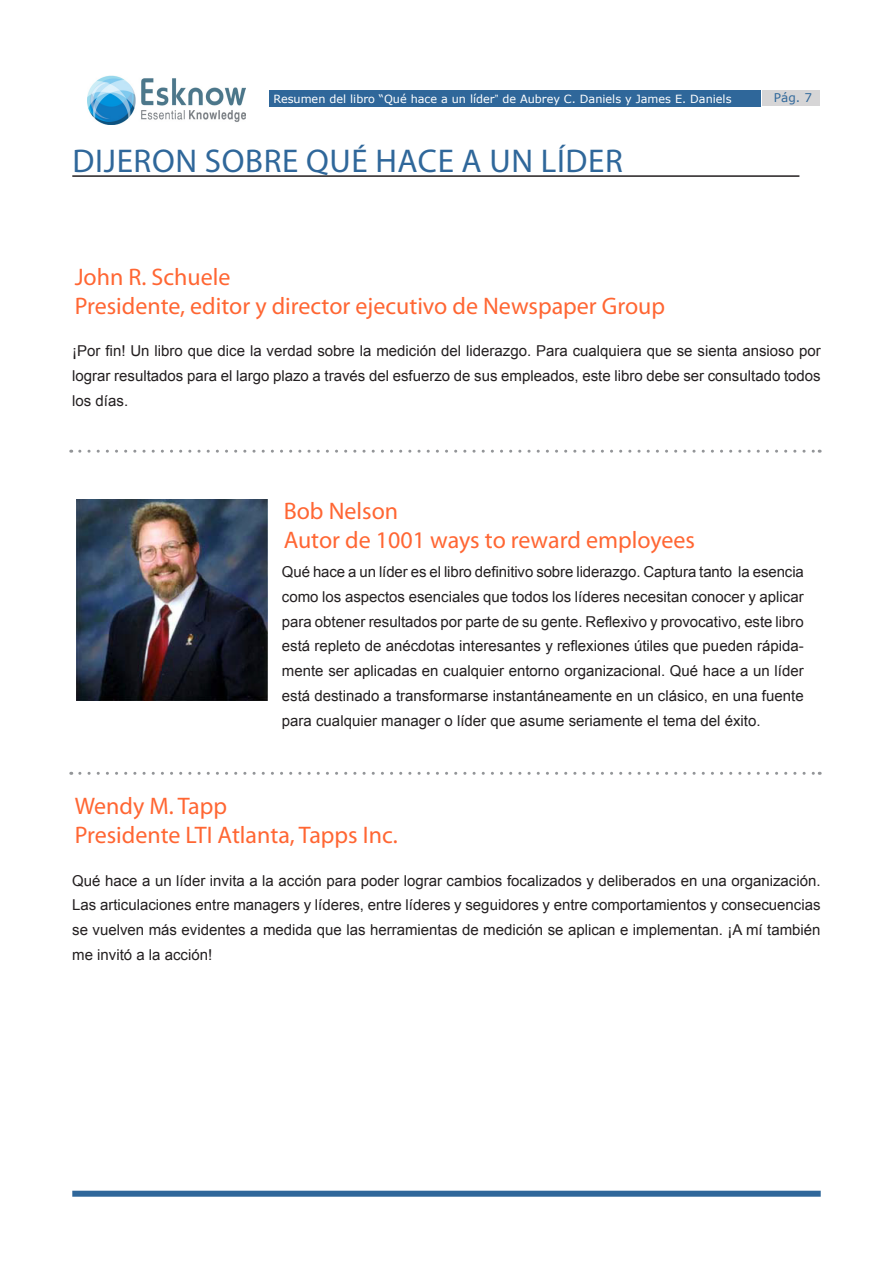
<style>
.page{position:relative;width:893px;height:1263px;background:#fff}
.page>*{position:absolute;margin:0;border:0;box-sizing:border-box;transform-origin:0 0}
.t1{font:700 condensed 33px "Swiss 721 BT";letter-spacing:.02em;color:#2f679a}
.t2{font:700 condensed 24px/28.8px "Swiss 721 BT";color:#f63}
.t3{font:15px/24.8px "Arial";color:#231f20;text-align:justify}
.t4{font:12px "Verdana";color:#2f679a}
.t5{font:11.25px "Verdana";color:#fff}
.s1{font-family:"Arial"}
</style>
<div class="page">
<div style="left:269px;top:90px;width:491px;height:17px;background:#2f679a"></div>
<div style="left:763px;top:91px;width:57px;height:15px;background:#d6d5d6"></div>
<div style="left:72px;top:1191px;width:749px;height:6px;background:#2f679a"></div>
<img style="left:87px;top:75px;width:159px;height:49px">
<hr style="left:72px;top:175px;width:727px;height:2px;background:#231f20">
<svg style="left:80px;top:450px;width:740px;height:3px"></svg>
<img style="left:76px;top:499px;width:192px;height:201px">
<svg style="left:80px;top:772px;width:740px;height:3px"></svg>
<p class="t5" style="left:273px;top:91px;width:460px">Resumen del libro “Qué hace a un líder<span class="s1">”</span> de Aubrey C. Daniels y James E. Daniels</p>
<p class="t4" style="left:774px;top:90px;width:40px">Pág. 7</p>
<h1 class="t1" style="left:73px;top:141px;width:552px">DIJERON SOBRE QUÉ HACE A UN LÍDER</h1>
<h2 class="t2" style="left:75px;top:262px;width:592px">John R. Schuele<br>Presidente, editor y director ejecutivo de Newspaper Group</h2>
<p class="t3" style="left:72px;top:339px;width:750px">¡Por fin! Un libro que dice la verdad sobre la medición del liderazgo. Para cualquiera que se sienta ansioso por lograr resultados para el largo plazo a través del esfuerzo de sus empleados, este libro debe ser consultado todos los días.</p>
<h2 class="t2" style="left:284px;top:496px;width:413px">Bob Nelson<br>Autor de 1001 ways to reward employees</h2>
<p class="t3" style="left:282px;top:560px;width:523px">Qué hace a un líder es el libro definitivo sobre liderazgo. Captura tanto la esencia como los aspectos esenciales que todos los líderes necesitan conocer y aplicar para obtener resultados por parte de su gente. Reflexivo y provocativo, este libro está repleto de anécdotas interesantes y reflexiones útiles que pueden rápida&shy;mente ser aplicadas en cualquier entorno organizacional. Qué hace a un líder está destinado a transformarse instantáneamente en un clásico, en una fuente para cualquier manager o líder que asume seriamente el tema del éxito.</p>
<h2 class="t2" style="left:75px;top:791px;width:324px">Wendy M. Tapp<br>Presidente LTI Atlanta, Tapps Inc.</h2>
<p class="t3" style="left:72px;top:868px;width:750px">Qué hace a un líder invita a la acción para poder lograr cambios focalizados y deliberados en una organización.<br>Las articulaciones entre managers y líderes, entre líderes y seguidores y entre comportamientos y consecuencias se vuelven más evidentes a medida que las herramientas de medición se aplican e implementan. ¡A mí también me invitó a la acción!</p>
</div>
